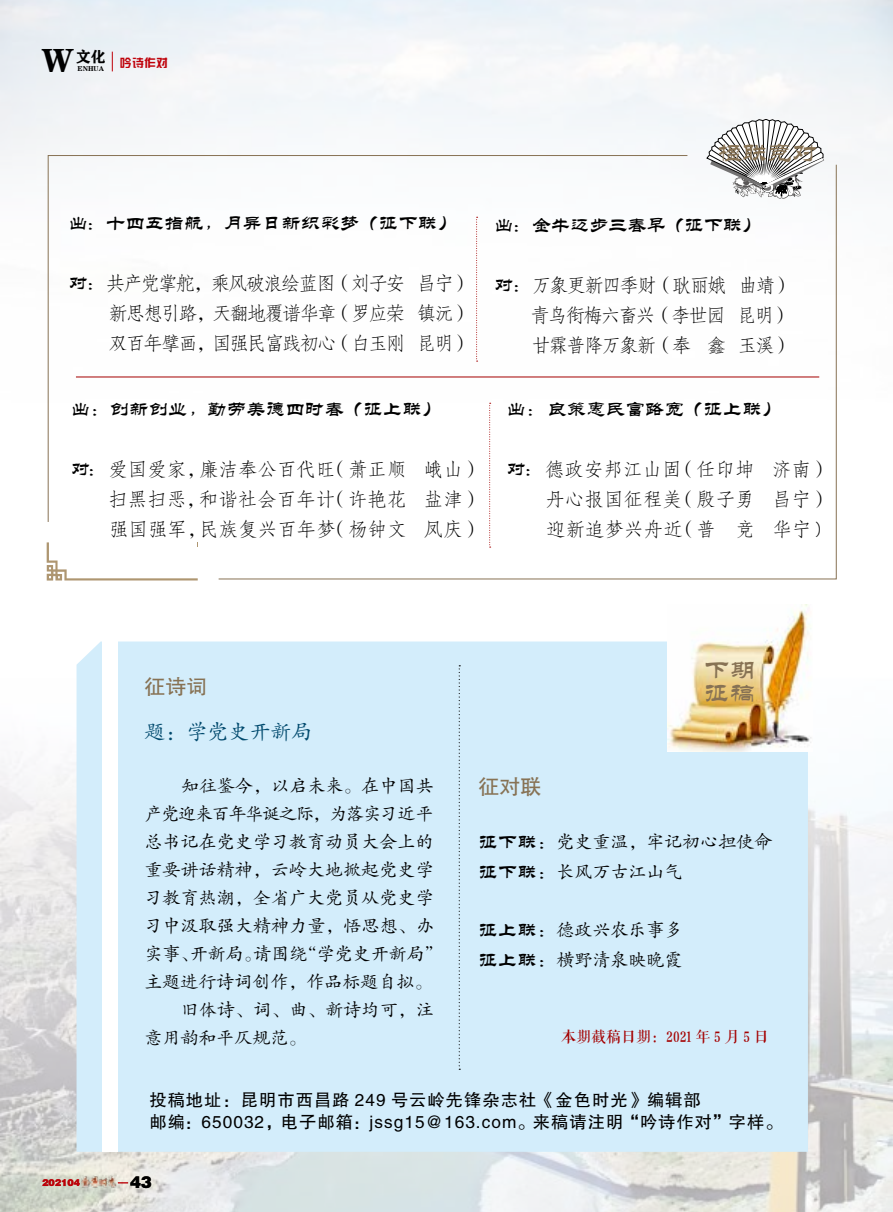
<style>
.page{position:relative;width:893px;height:1212px;background:#fff}
.page>*{position:absolute;margin:0;border:0;box-sizing:border-box;transform-origin:0 0}
.t1{font:33.45px "FZCHSJW GB1 0";color:#000}
.t2{font:26.25px "ST Liti";color:#877254}
.t3{font:25.8px/22.2px "ST Liti";color:#877254}
.t4{font:21px "FZKTK GBK1 0";color:#00496d}
.t5{font:21px "FZHTK GBK1 0";color:#877254}
.t6{font:19.5px/30px "FZFSK GBK1 0";letter-spacing:-.1em;color:#000;text-align:justify}
.t7{font:19.5px "ST Liti";color:#000}
.t8{font:19.5px "ST Liti";letter-spacing:-.02em;color:#000}
.t9{font:18px/30px "FZKTK GBK1 0";color:#000}
.t10{font:18px "FZKTK GBK1 0";letter-spacing:-.065em;color:#000}
.t11{font:17.25px/22.5px "FZHTK GBK1 0";letter-spacing:.06em;color:#000}
.t12{font:16.5px "FZCCHK GBK1 0";color:#000}
.t13{font:15px "FZQKBYSJW GB1 0";color:#a40000}
.t14{font:15px "FZCHSJW GB1 0";color:#000}
.t15{font:11.7px "FZZYK GBK1 0";color:#bf0009}
.t16{font:9.6px "FZCCHK GBK1 0";color:#bf0009}
.t17{font:7.05px "FZCHSJW GB1 0";color:#000}
.s1{font-family:"ST Liti"}
.s2{font-family:"ST Liti";font-size:19.5px}
</style>
<div class="page">
<img style="left:0;top:0;width:893px;height:1212px">
<svg style="left:112px;top:52px;width:1px;height:19px"></svg>
<div style="left:77px;top:641px;width:731px;height:511px;background:#d3edfb"></div>
<div style="left:102px;top:600px;width:16px;height:552px;background:#fff"></div>
<img style="left:668px;top:605px;width:144px;height:147px">
<svg style="left:459px;top:665px;width:1px;height:405px"></svg>
<svg style="left:47px;top:542px;width:151px;height:38px"></svg>
<svg style="left:47px;top:155px;width:641px;height:368px"></svg>
<hr style="left:76px;top:377px;width:743px;height:1px;background:#a40000">
<svg style="left:218px;top:164px;width:619px;height:416px"></svg>
<svg style="left:707px;top:0;width:117px;height:330px"></svg>
<h1 class="t1" style="left:42px;top:41px;width:32px">W</h1>
<p class="t14" style="left:76px;top:48px;width:32px">文化</p>
<p class="t17" style="left:78px;top:65px;width:28px">ENHUA</p>
<p class="t15" style="left:120px;top:56px;width:50px">吟诗作对</p>
<p class="t7" style="left:68px;top:213px;width:390px">出： 十四五指航，月异日新织彩梦（征下联）</p>
<p class="t6" style="left:108px;top:269px;width:365px;text-indent:-40px"><span class="s1">对：</span> 共产党掌舵，乘风破浪绘蓝图（刘子安 昌宁）新思想引路，天翻地覆谱华章（罗应荣 镇沅）双百年擘画，国强民富践初心（白玉刚 昆明）</p>
<p class="t7" style="left:70px;top:400px;width:372px">出： 创新创业，勤劳美德四时春（征上联）</p>
<p class="t6" style="left:108px;top:455px;width:376px;text-indent:-38px"><span class="s1">对：</span> 爱国爱家，廉洁奉公百代旺（萧正顺 峨山）扫黑扫恶，和谐社会百年计（许艳花 盐津）强国强军，民族复兴百年梦（杨钟文 凤庆）</p>
<h2 class="t2" style="left:717px;top:140px;width:101px">楹联竞对</h2>
<p class="t8" style="left:494px;top:215px;width:269px">出： 金牛迈步三春早（征下联）</p>
<p class="t6" style="left:531px;top:270px;width:264px;text-indent:-37px"><span class="s1">对：</span> 万象更新四季财（耿丽娥 曲靖）青鸟衔梅六畜兴（李世园 昆明）甘霖普降万象新（奉 鑫 玉溪）</p>
<p class="t7" style="left:506px;top:399px;width:277px">出： 良策惠民富路宽（征上联）</p>
<p class="t6" style="left:545px;top:455px;width:287px;text-indent:-40px"><span class="s1">对：</span> 德政安邦江山固（任印坤 济南）丹心报国征程美（殷子勇 昌宁）迎新追梦兴舟近（普 竞 华宁 )</p>
<p class="t5" style="left:145px;top:675px;width:64px">征诗词</p>
<h3 class="t3" style="left:704px;top:660px;width:53px">下期征稿</h3>
<p class="t4" style="left:145px;top:721px;width:169px">题：学党史开新局</p>
<p class="t9" style="left:181px;top:772px;width:254px">知往鉴今，以启未来。在中国共</p>
<p class="t10" style="left:145px;top:805px;width:291px">产党迎来百年华诞之际，为落实习近平</p>
<p class="t9" style="left:145px;top:827px;width:291px">总书记在党史学习教育动员大会上的</p>
<p class="t9" style="left:145px;top:855px;width:291px">重要讲话精神，云岭大地掀起党史学</p>
<p class="t9" style="left:145px;top:883px;width:291px">习教育热潮，全省广大党员从党史学</p>
<p class="t9" style="left:145px;top:911px;width:291px">习中汲取强大精神力量，悟思想、办</p>
<p class="t9" style="left:145px;top:939px;width:300px">实事、开新局。请围绕“学党史开新局”</p>
<p class="t9" style="left:145px;top:967px;width:289px">主题进行诗词创作，作品标题自拟。</p>
<p class="t9" style="left:181px;top:995px;width:254px">旧体诗、词、曲、新诗均可，注</p>
<p class="t9" style="left:145px;top:1023px;width:163px">意用韵和平仄规范。</p>
<p class="t5" style="left:478px;top:775px;width:64px">征对联</p>
<p class="t9" style="left:478px;top:828px;width:295px"><span class="s2">征下联：</span>党史重温，牢记初心担使命<span class="s2">征下联：</span>长风万古江山气</p>
<p class="t9" style="left:478px;top:915px;width:205px"><span class="s2">征上联：</span>德政兴农乐事多<span class="s2">征上联：</span>横野清泉映晚霞</p>
<p class="t13" style="left:561px;top:1029px;width:209px">本期截稿日期：2021 年 5 月 5 日</p>
<p class="t16" style="left:42px;top:1176px;width:40px">202104</p>
<p class="t11" style="left:149px;top:1089px;width:635px">投稿地址：昆明市西昌路 249 号云岭先锋杂志社《金色时光》编辑部<br>邮编：650032，电子邮箱：jssg15@163.com。来稿请注明“吟诗作对”字样。</p>
<p class="t12" style="left:130px;top:1172px;width:23px">43</p>
</div>
